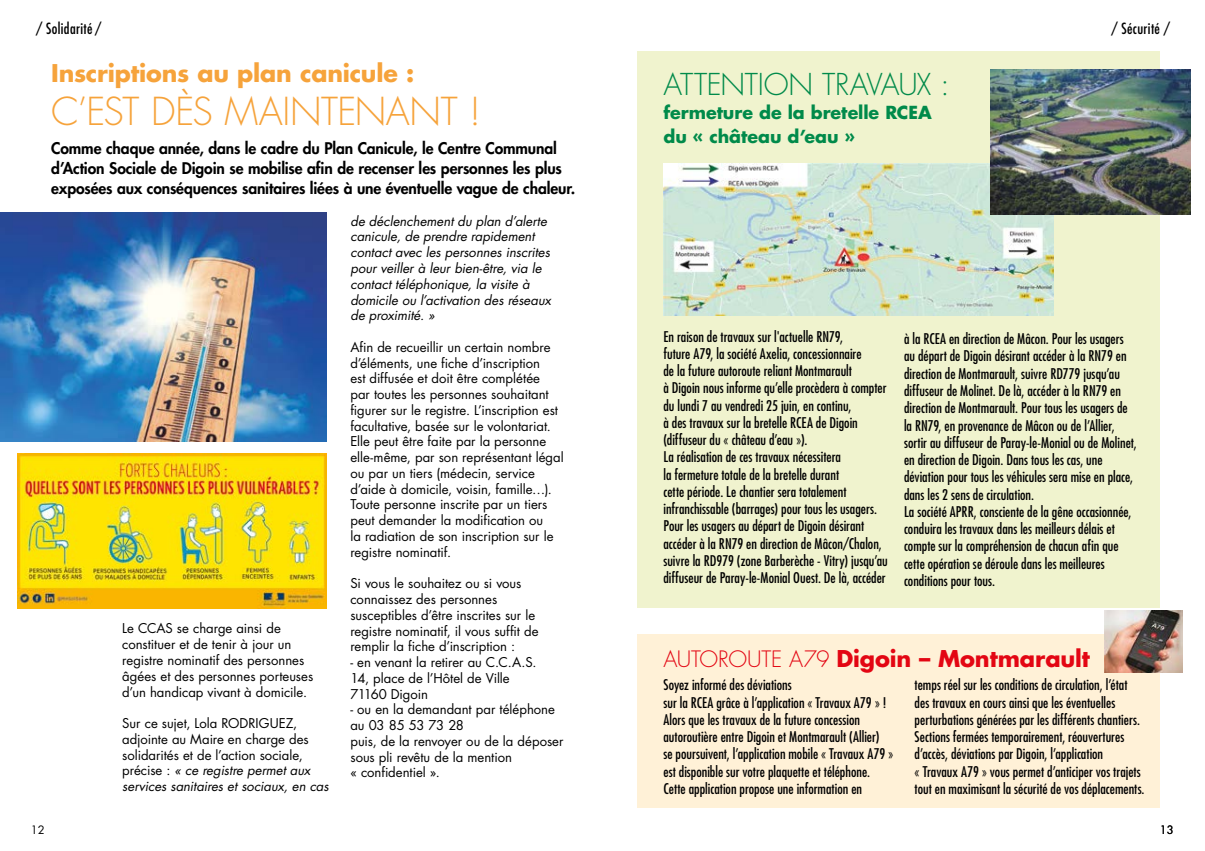
<style>
.page{position:relative;width:1205px;height:851px;background:#fff}
.page>*{position:absolute;margin:0;border:0;box-sizing:border-box;transform-origin:0 0}
.t1{font:300 37.5px "Futura Std";letter-spacing:-.015em;color:#f6a33b}
.t2{font:300 29.25px "Futura Std";letter-spacing:-.01em;color:#008a4a}
.t3{font:700 23.75px "Futura Std";letter-spacing:-.01em;color:#f6a33b}
.t4{font:700 22.5px "Futura Std";letter-spacing:-.005em;color:#e30613}
.t5{font:700 17.5px/23.8px "Futura Std";color:#008a4a}
.t6{font:800 15.62px/20px "Futura Std";letter-spacing:-.01em;color:#000}
.t7{font:condensed 15px "Futura Std";letter-spacing:.025em;color:#000}
.t8{font:condensed 14.38px/17.2px "Futura Std";color:#000}
.t9{font:13.12px/15.8px "Futura Std";color:#000}
.t10{font:italic 13.12px/15.8px "Futura Std";color:#000}
.t11{font:11.25px "Futura Std";color:#000}
.s1{font-style:italic}
.s2{font-weight:300;font-size:22px}
</style>
<div class="page">
<div style="left:637px;top:51px;width:522px;height:557px;background:#f0f3ce"></div>
<div style="left:637px;top:634px;width:523px;height:174px;background:#fff1d7"></div>
<img style="left:18px;top:453px;width:308px;height:155px">
<img style="left:0;top:213px;width:326px;height:228px">
<img style="left:663px;top:163px;width:391px;height:152px">
<img style="left:990px;top:69px;width:200px;height:145px">
<img style="left:1104px;top:610px;width:78px;height:62px">
<p class="t7" style="left:36px;top:19px;width:67px">/ Solidarité /</p>
<p class="t7" style="left:1111px;top:19px;width:60px">/ Sécurité /</p>
<h3 class="t3" style="left:51px;top:57px;width:364px">Inscriptions au plan canicule :</h3>
<h1 class="t1" style="left:51px;top:88px;width:431px">C’EST DÈS MAINTENANT !</h1>
<p class="t6" style="left:51px;top:139px;width:525px">Comme chaque année, dans le cadre du Plan Canicule, le Centre Communal d’Action Sociale de Digoin se mobilise afin de recenser les personnes les plus exposées aux conséquences sanitaires liées à une éventuelle vague de chaleur.</p>
<p class="t9" style="left:122px;top:620px;width:193px">Le CCAS se charge ainsi de constituer et de tenir à jour un registre nominatif des personnes âgées et des personnes porteuses d’un handicap vivant à domicile.</p>
<p class="t9" style="left:122px;top:715px;width:208px">Sur ce sujet, Lola RODRIGUEZ, adjointe au Maire en charge des solidarités et de l’action sociale, précise : <span class="s1">« ce registre permet aux services sanitaires et sociaux, en cas</span></p>
<p class="t10" style="left:350px;top:213px;width:202px">de déclenchement du plan d’alerte canicule, de prendre rapidement contact avec les personnes inscrites pour veiller à leur bien-être, via le contact téléphonique, la visite à domicile ou l’activation des réseaux de proximité. »</p>
<p class="t9" style="left:350px;top:339px;width:215px">Afin de recueillir un certain nombre d’éléments, une fiche d’inscription<br>est diffusée et doit être complétée<br>par toutes les personnes souhaitant figurer sur le registre. L’inscription est facultative, basée sur le volontariat.<br>Elle peut être faite par la personne elle-même, par son représentant légal ou par un tiers (médecin, service d’aide à domicile, voisin, famille…).<br>Toute personne inscrite par un tiers peut demander la modification ou<br>la radiation de son inscription sur le registre nominatif.</p>
<p class="t9" style="left:350px;top:575px;width:190px">Si vous le souhaitez ou si vous connaissez des personnes susceptibles d’être inscrites sur le registre nominatif, il vous suffit de remplir la fiche d’inscription :</p>
<p class="t9" style="left:350px;top:654px;width:187px">- en venant la retirer au C.C.A.S.<br>14, place de l’Hôtel de Ville<br>71160 Digoin</p>
<p class="t9" style="left:350px;top:701px;width:215px">- ou en la demandant par téléphone au 03 85 53 73 28<br>puis, de la renvoyer ou de la déposer sous pli revêtu de la mention<br>« confidentiel ».</p>
<h2 class="t2" style="left:663px;top:67px;width:288px">ATTENTION TRAVAUX :</h2>
<p class="t5" style="left:663px;top:100px;width:270px">fermeture de la bretelle RCEA du « château d’eau »</p>
<p class="t8" style="left:663px;top:327px;width:226px">En raison de travaux sur l'actuelle RN79,<br>future A79, la société Axelia, concessionnaire<br>de la future autoroute reliant Montmarault<br>à Digoin nous informe qu’elle procèdera à compter du lundi 7 au vendredi 25 juin, en continu,<br>à des travaux sur la bretelle RCEA de Digoin (diffuseur du « château d’eau »).<br>La réalisation de ces travaux nécessitera<br>la fermeture totale de la bretelle durant<br>cette période. Le chantier sera totalement infranchissable (barrages) pour tous les usagers.<br>Pour les usagers au départ de Digoin désirant accéder à la RN79 en direction de Mâcon/Chalon, suivre la RD979 (zone Barberèche - Vitry) jusqu’au diffuseur de Paray-le-Monial Ouest. De là, accéder</p>
<p class="t8" style="left:904px;top:330px;width:234px">à la RCEA en direction de Mâcon. Pour les usagers au départ de Digoin désirant accéder à la RN79 en direction de Montmarault, suivre RD779 jusqu’au diffuseur de Molinet. De là, accéder à la RN79 en direction de Montmarault. Pour tous les usagers de la RN79, en provenance de Mâcon ou de l’Allier, sortir au diffuseur de Paray-le-Monial ou de Molinet, en direction de Digoin. Dans tous les cas, une déviation pour tous les véhicules sera mise en place, dans les 2 sens de circulation.<br>La société APRR, consciente de la gêne occasionnée, conduira les travaux dans les meilleurs délais et compte sur la compréhension de chacun afin que cette opération se déroule dans les meilleures conditions pour tous.</p>
<h3 class="t4" style="left:663px;top:643px;width:428px"><span class="s2">AUTOROUTE A79</span> Digoin – Montmarault</h3>
<p class="t8" style="left:663px;top:676px;width:231px">Soyez informé des déviations<br>sur la RCEA grâce à l’application « Travaux A79 » !<br>Alors que les travaux de la future concession autoroutière entre Digoin et Montmarault (Allier)<br>se poursuivent, l’application mobile « Travaux A79 » est disponible sur votre plaquette et téléphone.<br>Cette application propose une information en</p>
<p class="t8" style="left:914px;top:676px;width:231px">temps réel sur les conditions de circulation, l’état des travaux en cours ainsi que les éventuelles perturbations générées par les différents chantiers.<br>Sections fermées temporairement, réouvertures d’accès, déviations par Digoin, l’application<br>« Travaux A79 » vous permet d’anticiper vos trajets tout en maximisant la sécurité de vos déplacements.</p>
<p class="t11" style="left:31px;top:822px;width:15px">12</p>
<p class="t11" style="left:1160px;top:822px;width:15px">13</p>
</div>
